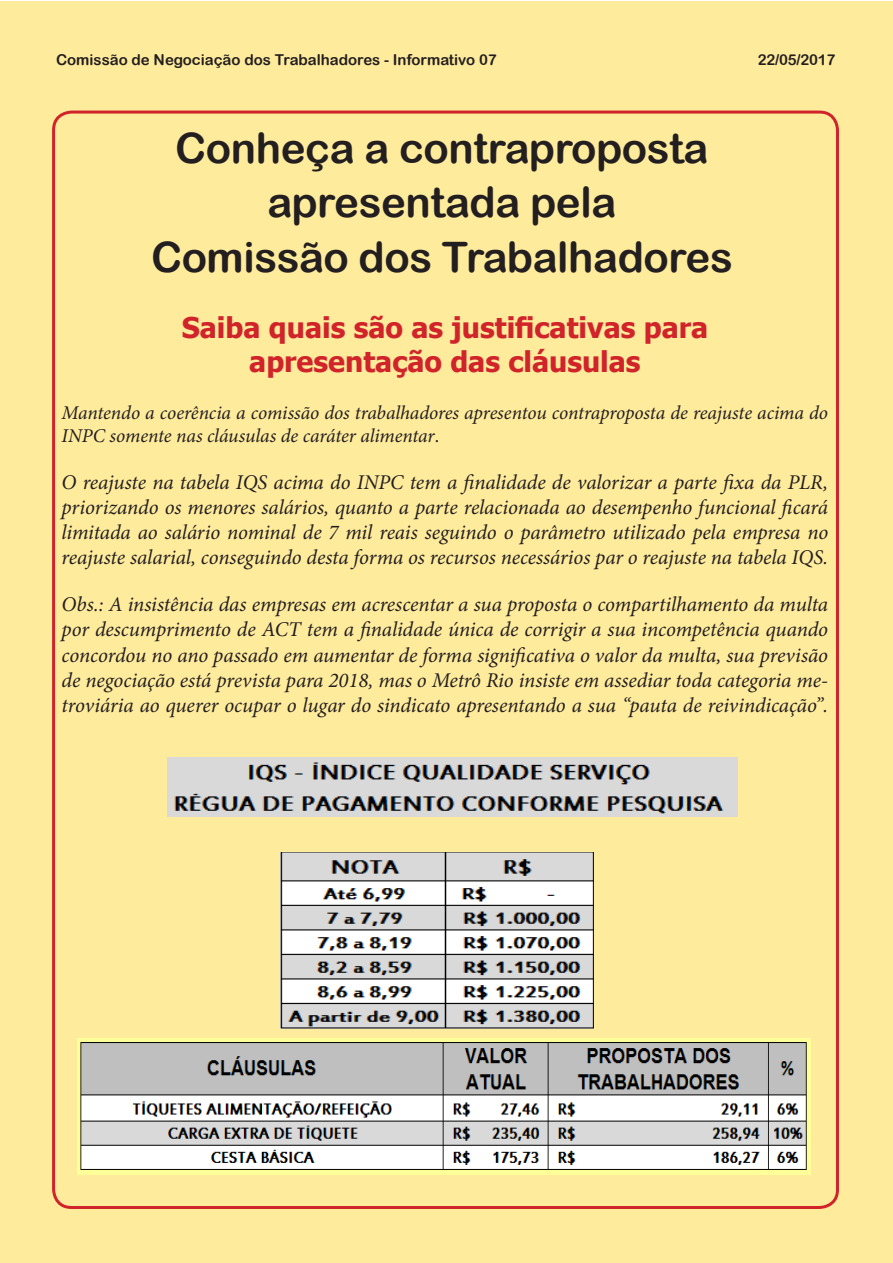
<style>
.page{position:relative;width:893px;height:1263px;background:#fff}
.page>*{position:absolute;margin:0;border:0;box-sizing:border-box;transform-origin:0 0}
.t1{font:42px/54px "Arial Rounded MT Bold";letter-spacing:-.01em;color:#231f20;text-align:center}
.t2{font:700 28.5px/34.2px "Tahoma";color:#d1232a;text-align:center}
.t3{font:italic 21px/25.2px "Minion Pro";letter-spacing:-.005em;color:#231f20;text-align:justify}
.t4{font:italic 19.5px/23.4px "Minion Pro";letter-spacing:-.01em;color:#231f20}
.t5{font:15px "Arial Rounded MT Bold";color:#231f20}
.s1{font-style:normal}
</style>
<div class="page">
<div style="left:0;top:1px;width:893px;height:1262px;background:#ffeb9c"></div>
<img style="left:168px;top:757px;width:570px;height:60px">
<img style="left:280px;top:852px;width:314px;height:177px">
<img style="left:78px;top:1039px;width:732px;height:136px">
<p class="t5" style="left:56px;top:51px;width:442px">Comissão de Negociação dos Trabalhadores - Informativo 07</p>
<p class="t5" style="left:758px;top:51px;width:79px">22/05/2017</p>
<h1 class="t1" style="left:151px;top:121px;width:583px">Conheça a contraproposta apresentada pela<br>Comissão dos Trabalhadores</h1>
<h2 class="t2" style="left:182px;top:308px;width:528px">Saiba quais são as justificativas para apresentação das cláusulas</h2>
<p class="t4" style="left:62px;top:401px;width:768px">Mantendo a coerência a comissão dos trabalhadores apresentou contraproposta de reajuste acima do<br>INPC somente nas cláusulas de caráter alimentar<span class="s1">.</span></p>
<p class="t3" style="left:62px;top:469px;width:768px">O reajuste na tabela IQS acima do INPC tem a finalidade de valorizar a parte fixa da PLR, priorizando os menores salários, quanto a parte relacionada ao desempenho funcional ficará limitada ao salário nominal de 7 mil reais seguindo o parâmetro utilizado pela empresa no reajuste salarial, conseguindo desta forma os recursos necessários par o reajuste na tabela IQS.</p>
<p class="t3" style="left:62px;top:592px;width:768px">Obs.: A insistência das empresas em acrescentar a sua proposta o compartilhamento da multa por descumprimento de ACT tem a finalidade única de corrigir a sua incompetência quando concordou no ano passado em aumentar de forma significativa o valor da multa, sua previsão de negociação está prevista para 2018, mas o Metrô Rio insiste em assediar toda categoria me&shy;troviária ao querer ocupar o lugar do sindicato apresentando a sua “pauta de reivindicação”.</p>
</div>
